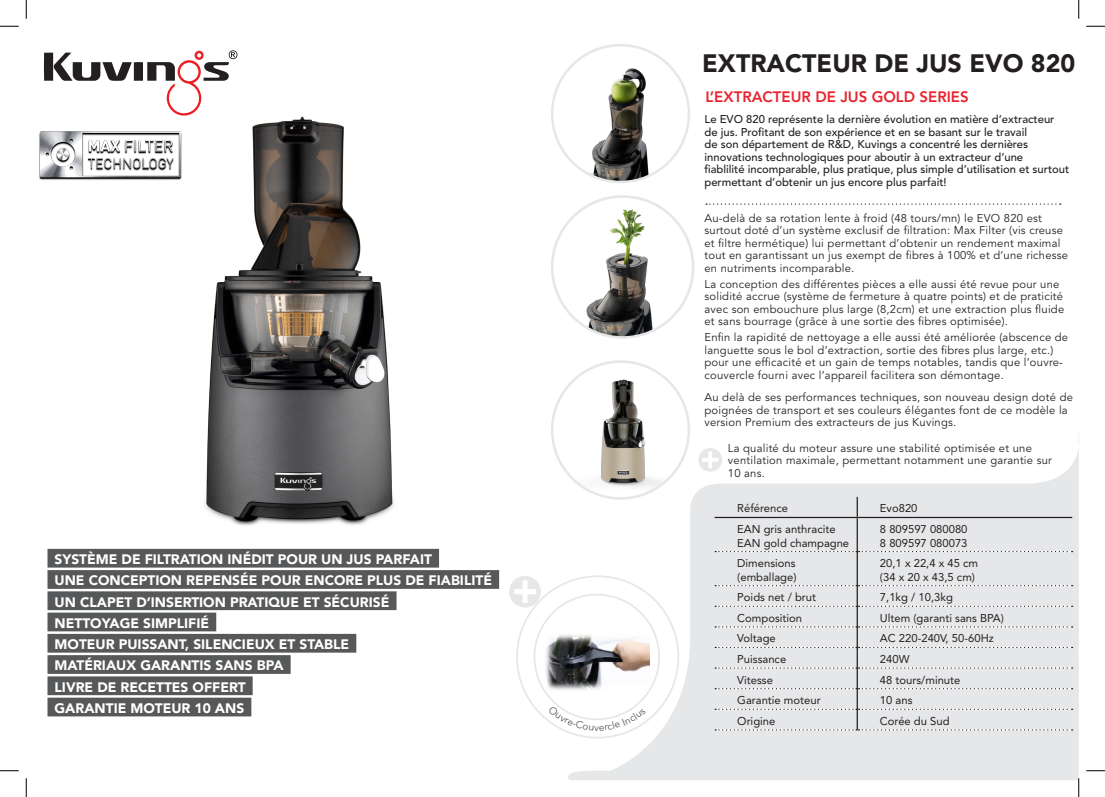
<style>
.page{position:relative;width:1105px;height:797px;background:#fff}
.page>*{position:absolute;margin:0;border:0;box-sizing:border-box;transform-origin:0 0}
.t1{font:900 25px "Avenir LT Std";color:#231f20}
.t2{font:800 15px "Avenir LT Std";color:#e8232f}
.t3{font:900 13.75px/21.2px "Avenir";color:#fff}
.t4{font:11.25px/12.5px "Avenir LT Std";letter-spacing:.02em;color:#231f20}
.t5{font:500 11.25px/12.5px "Avenir LT Std";color:#231f20}
.t6{font:11.25px/13.5px "Avenir LT Std";color:#231f20}
</style>
<div class="page">
<img style="left:159px;top:119px;width:277px;height:430px">
<svg style="left:559px;top:438px;width:530px;height:342px;fill:#e6e7e9"></svg>
<img style="left:565px;top:52px;width:100px;height:130px">
<svg style="left:552px;top:361px;width:137px;height:137px"></svg>
<img style="left:560px;top:370px;width:121px;height:120px">
<img style="left:561px;top:199px;width:111px;height:136px">
<div style="left:551px;top:195px;width:143px;height:144px;border:3px solid #e6e7e9;border-radius:50%"></div>
<div style="left:517px;top:576px;width:161px;height:161px;background:#fff;border-radius:50%"></div>
<svg style="left:509px;top:576px;width:32px;height:31px"></svg>
<svg style="left:698px;top:448px;width:24px;height:23px"></svg>
<img style="left:544px;top:635px;width:106px;height:57px">
<div style="left:47px;top:549px;width:392px;height:18px;background:#57585a"></div>
<div style="left:47px;top:570px;width:452px;height:19px;background:#57585a"></div>
<div style="left:47px;top:591px;width:350px;height:19px;background:#57585a"></div>
<div style="left:47px;top:612px;width:169px;height:19px;background:#57585a"></div>
<div style="left:47px;top:634px;width:309px;height:18px;background:#57585a"></div>
<div style="left:47px;top:655px;width:244px;height:19px;background:#57585a"></div>
<div style="left:47px;top:676px;width:206px;height:19px;background:#57585a"></div>
<div style="left:47px;top:697px;width:204px;height:19px;background:#57585a"></div>
<svg style="left:715px;top:551px;width:357px;height:1px"></svg>
<hr style="left:714px;top:517px;width:143px;height:1px;background:#231f20">
<hr style="left:857px;top:517px;width:215px;height:1px;background:#231f20">
<div style="left:714px;top:497px;width:358px;height:20px;background:#e6e7e9"></div>
<hr style="left:857px;top:518px;width:1px;height:33px;background:#231f20">
<hr style="left:857px;top:551px;width:1px;height:34px;background:#231f20">
<svg style="left:715px;top:585px;width:357px;height:145px;background:#e3e4e6"></svg>
<svg style="left:706px;top:203px;width:355px;height:2px"></svg>
<img style="left:39px;top:50px;width:272px;height:228px">
<svg style="left:0;top:25px;width:19px;height:2px"></svg>
<svg style="left:1086px;top:25px;width:19px;height:2px"></svg>
<svg style="left:0;top:770px;width:19px;height:1px"></svg>
<svg style="left:1086px;top:770px;width:19px;height:1px"></svg>
<svg style="left:25px;top:0;width:2px;height:19px"></svg>
<svg style="left:25px;top:778px;width:2px;height:19px"></svg>
<svg style="left:1078px;top:0;width:1px;height:19px"></svg>
<svg style="left:1078px;top:778px;width:1px;height:19px"></svg>
<svg style="left:548px;top:705px;width:98px;height:25px"></svg>
<p class="t3" style="left:55px;top:548px;width:439px">SYSTÈME DE FILTRATION INÉDIT POUR UN JUS PARFAIT<br>UNE CONCEPTION REPENSÉE POUR ENCORE PLUS DE FIABILITÉ UN CLAPET D’INSERTION PRATIQUE ET SÉCURISÉ<br>NETTOYAGE SIMPLIFIÉ<br>MOTEUR PUISSANT, SILENCIEUX ET STABLE<br>MATÉRIAUX GARANTIS SANS BPA<br>LIVRE DE RECETTES OFFERT<br>GARANTIE MOTEUR 10 ANS</p>
<h1 class="t1" style="left:702px;top:48px;width:375px">EXTRACTEUR DE JUS EVO 820</h1>
<h2 class="t2" style="left:705px;top:88px;width:265px">L’EXTRACTEUR DE JUS GOLD SERIES</h2>
<p class="t5" style="left:704px;top:113px;width:366px">Le EVO 820 représente la dernière évolution en matière d’extracteur de jus. Profitant de son expérience et en se basant sur le travail<br>de son département de R&amp;D, Kuvings a concentré les dernières innovations technologiques pour aboutir à un extracteur d’une<br>fiablilité incomparable, plus pratique, plus simple d’utilisation et surtout permettant d’obtenir un jus encore plus parfait!</p>
<p class="t4" style="left:704px;top:212px;width:365px">Au-delà de sa rotation lente à froid (48 tours/mn) le EVO 820 est surtout doté d’un système exclusif de filtration: Max Filter (vis creuse et filtre hermétique) lui permettant d’obtenir un rendement maximal tout en garantissant un jus exempt de fibres à 100% et d’une richesse en nutriments incomparable.</p>
<p class="t4" style="left:704px;top:278px;width:361px">La conception des différentes pièces a elle aussi été revue pour une solidité accrue (système de fermeture à quatre points) et de praticité avec son embouchure plus large (8,2cm) et une extraction plus fluide et sans bourrage (grâce à une sortie des fibres optimisée).</p>
<p class="t4" style="left:704px;top:331px;width:365px">Enfin la rapidité de nettoyage a elle aussi été améliorée (abscence de languette sous le bol d’extraction, sortie des fibres plus large, etc.) pour une efficacité et un gain de temps notables, tandis que l’ouvre&shy;couvercle fourni avec l’appareil facilitera son démontage.</p>
<p class="t4" style="left:704px;top:391px;width:370px">Au delà de ses performances techniques, son nouveau design doté de poignées de transport et ses couleurs élégantes font de ce modèle la version Premium des extracteurs de jus Kuvings.</p>
<p class="t4" style="left:728px;top:442px;width:326px">La qualité du moteur assure une stabilité optimisée et une ventilation maximale, permettant notamment une garantie sur<br>10 ans.</p>
<p class="t6" style="left:737px;top:502px;width:52px">Référence</p>
<p class="t6" style="left:880px;top:502px;width:39px">Evo820</p>
<p class="t6" style="left:737px;top:522px;width:113px">EAN gris anthracite<br>EAN gold champagne</p>
<p class="t6" style="left:880px;top:522px;width:89px">8 809597 080080<br>8 809597 080073</p>
<p class="t6" style="left:737px;top:556px;width:61px">Dimensions (emballage)</p>
<p class="t6" style="left:880px;top:556px;width:100px">20,1 x 22,4 x 45 cm (34 x 20 x 43,5 cm)</p>
<p class="t6" style="left:737px;top:590px;width:80px">Poids net / brut</p>
<p class="t6" style="left:880px;top:590px;width:74px">7,1kg / 10,3kg</p>
<p class="t6" style="left:737px;top:611px;width:66px">Composition</p>
<p class="t6" style="left:880px;top:611px;width:126px">Ultem (garanti sans BPA)</p>
<p class="t6" style="left:737px;top:632px;width:40px">Voltage</p>
<p class="t6" style="left:880px;top:632px;width:115px">AC 220-240V, 50-60Hz</p>
<p class="t6" style="left:737px;top:652px;width:50px">Puissance</p>
<p class="t6" style="left:880px;top:652px;width:31px">240W</p>
<p class="t6" style="left:737px;top:673px;width:37px">Vitesse</p>
<p class="t6" style="left:880px;top:673px;width:82px">48 tours/minute</p>
<p class="t6" style="left:737px;top:693px;width:85px">Garantie moteur</p>
<p class="t6" style="left:880px;top:693px;width:34px">10 ans</p>
<p class="t6" style="left:737px;top:714px;width:40px">Origine</p>
<p class="t6" style="left:880px;top:714px;width:71px">Corée du Sud</p>
</div>
